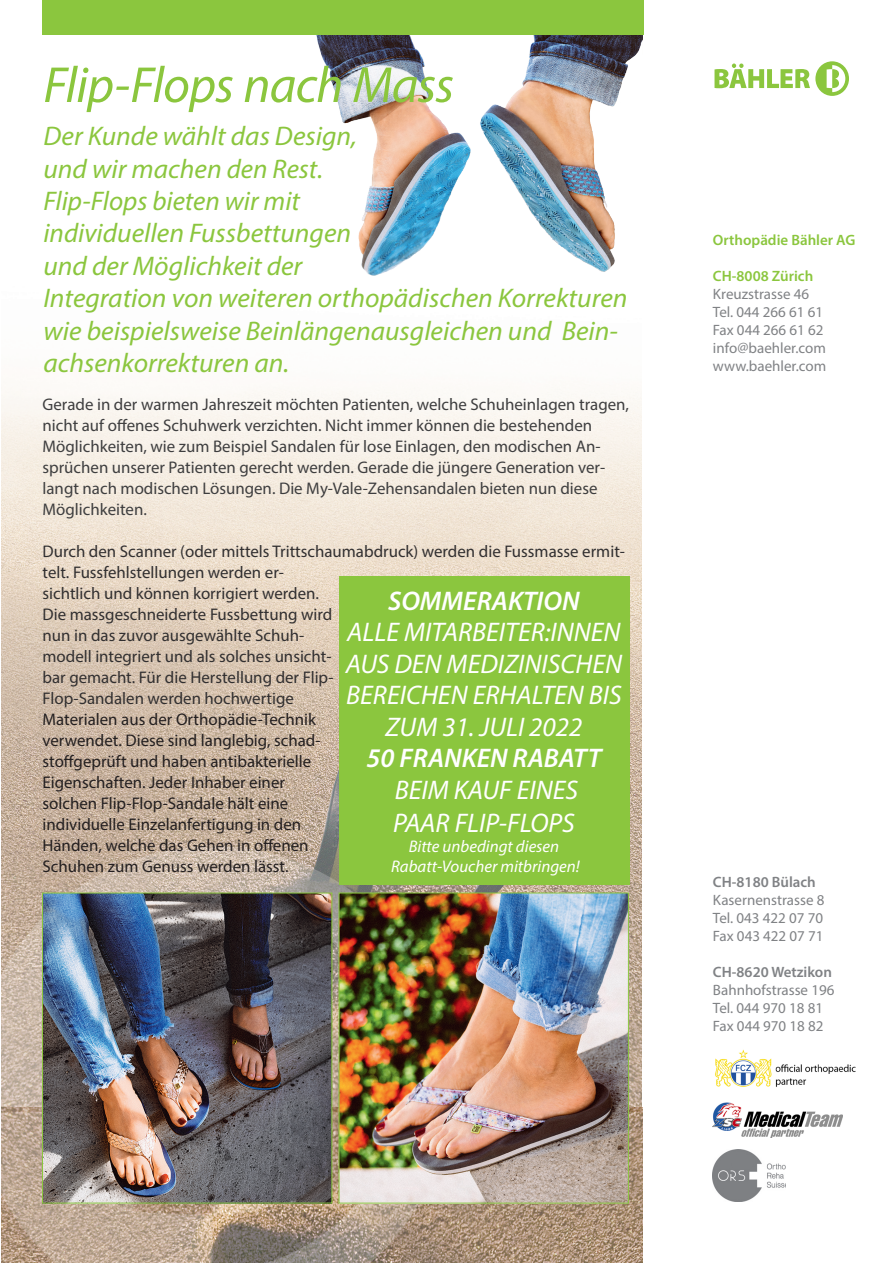
<style>
.page{position:relative;width:893px;height:1263px;background:#fff}
.page>*{position:absolute;margin:0;border:0;box-sizing:border-box;transform-origin:0 0}
._01_Haupttitel{font:italic 51px "Myriad Pro";letter-spacing:-.015em;color:#8bc63e}
._01_Kategorietitel{font:italic 27px/32.4px "Myriad Pro";color:#8bc63e}
.t1{font:italic 27px/31.5px "Myriad Pro";color:#fff;text-align:center}
.t2{font:italic 600 27px "Myriad Pro";color:#fff}
.t3{font:16.8px/21px "Myriad Pro";color:#3e3e3f}
.t4{font:16.8px/21px "Myriad Pro";color:#312f30}
.t5{font:16.8px "Myriad Pro";color:#231f20}
.t6{font:italic 16.8px "Myriad Pro";color:#fff}
.t7{font:15px "Myriad Pro";color:#808285}
.t8{font:600 15px "Myriad Pro";color:#8bc63e}
.t9{font:600 15px "Myriad Pro";color:#808285}
</style>
<div class="page">
<img style="left:2px;top:388px;width:640px;height:720px">
<img style="left:713px;top:1150px;width:72px;height:51px">
<svg style="left:714px;top:61px;width:135px;height:35px"></svg>
<img style="left:715px;top:1049px;width:141px;height:38px">
<img style="left:713px;top:1102px;width:129px;height:35px">
<img style="left:484px;top:34px;width:158px;height:238px">
<img style="left:297px;top:34px;width:187px;height:242px">
<div style="left:43px;top:0;width:601px;height:34px;background:#8bc63e"></div>
<img style="left:451px;top:1108px;width:191px;height:155px">
<svg style="left:1px;top:846px;width:450px;height:417px;background:#b8a694"></svg>
<svg style="left:212px;top:1203px;width:97px;height:12px"></svg>
<img style="left:44px;top:895px;width:286px;height:306px">
<div style="left:42px;top:893px;width:290px;height:310px;border:1px solid #8bc63e"></div>
<img style="left:341px;top:895px;width:286px;height:306px">
<div style="left:339px;top:893px;width:290px;height:310px;border:1px solid #8bc63e"></div>
<div style="left:339px;top:576px;width:290px;height:309px;background:#8bc63e"></div>
<p class="_01_Haupttitel" style="left:43px;top:53px;width:412px">Flip-Flops nach Mass</p>
<p class="_01_Kategorietitel" style="left:43px;top:119px;width:315px">Der Kunde wählt das Design,</p>
<p class="_01_Kategorietitel" style="left:43px;top:152px;width:281px">und wir machen den Rest.</p>
<p class="_01_Kategorietitel" style="left:43px;top:184px;width:258px">Flip-Flops bieten wir mit</p>
<p class="_01_Kategorietitel" style="left:43px;top:217px;width:309px">individuellen Fussbettungen</p>
<p class="_01_Kategorietitel" style="left:43px;top:249px;width:260px">und der Möglichkeit der</p>
<p class="_01_Kategorietitel" style="left:43px;top:281px;width:586px">Integration von weiteren orthopädischen Korrekturen wie beispielsweise Beinlängenausgleichen und Bein&shy;achsenkorrekturen an.</p>
<p class="t3" style="left:43px;top:394px;width:588px">Gerade in der warmen Jahreszeit möchten Patienten, welche Schuheinlagen tragen, nicht auf offenes Schuhwerk verzichten. Nicht immer können die bestehenden Möglichkeiten, wie zum Beispiel Sandalen für lose Einlagen, den modischen An&shy;sprüchen unserer Patienten gerecht werden. Gerade die jüngere Generation ver&shy;langt nach modischen Lösungen. Die My-Vale-Zehensandalen bieten nun diese Möglichkeiten.</p>
<p class="t4" style="left:43px;top:541px;width:584px">Durch den Scanner (oder mittels Trittschaumabdruck) werden die Fussmasse ermit&shy;telt. Fussfehlstellungen werden er-</p>
<p class="t4" style="left:43px;top:583px;width:278px">sichtlich und können korrigiert werden.</p>
<p class="t4" style="left:43px;top:604px;width:291px">Die massgeschneiderte Fussbettung wird</p>
<p class="t4" style="left:43px;top:625px;width:263px">nun in das zuvor ausgewählte Schuh-</p>
<p class="t4" style="left:43px;top:646px;width:290px">modell integriert und als solches unsicht-</p>
<p class="t4" style="left:43px;top:667px;width:293px">bar gemacht. Für die Herstellung der Flip-</p>
<p class="t4" style="left:43px;top:688px;width:253px">Flop-Sandalen werden hochwertige</p>
<p class="t5" style="left:43px;top:709px;width:275px">Materialen aus der Orthopädie-Technik</p>
<p class="t5" style="left:43px;top:730px;width:280px">verwendet. Diese sind langlebig, schad-</p>
<p class="t5" style="left:43px;top:751px;width:270px">stoffgeprüft und haben antibakterielle</p>
<p class="t5" style="left:43px;top:772px;width:244px">Eigenschaften. Jeder Inhaber einer</p>
<p class="t5" style="left:43px;top:793px;width:247px">solchen Flip-Flop-Sandale hält eine</p>
<p class="t5" style="left:43px;top:814px;width:260px">individuelle Einzelanfertigung in den</p>
<p class="t5" style="left:43px;top:835px;width:268px">Händen, welche das Gehen in offenen</p>
<p class="t5" style="left:43px;top:856px;width:248px">Schuhen zum Genuss werden lässt.</p>
<p class="t2" style="left:388px;top:583px;width:193px">SOMMERAKTION</p>
<p class="t1" style="left:346px;top:616px;width:278px">ALLE MITARBEITER:INNEN<br>AUS DEN MEDIZINISCHEN<br>BEREICHEN ERHALTEN BIS<br>ZUM 31. JULI 2022</p>
<p class="t2" style="left:367px;top:741px;width:236px">50 FRANKEN RABATT</p>
<p class="t1" style="left:395px;top:773px;width:185px">BEIM KAUF EINES</p>
<p class="t1" style="left:393px;top:806px;width:183px">PAAR FLIP-FLOPS</p>
<p class="t6" style="left:409px;top:836px;width:152px">Bitte unbedingt diesen</p>
<p class="t6" style="left:391px;top:856px;width:190px">Rabatt-Voucher mitbringen!</p>
<p class="t8" style="left:713px;top:231px;width:144px">Orthopädie Bähler AG</p>
<p class="t8" style="left:713px;top:267px;width:102px">CH-8008 Zürich</p>
<p class="t7" style="left:713px;top:285px;width:98px">Kreuzstrasse 46</p>
<p class="t7" style="left:713px;top:303px;width:112px">Tel. 044 266 61 61</p>
<p class="t7" style="left:713px;top:321px;width:112px">Fax 044 266 61 62</p>
<p class="t7" style="left:713px;top:339px;width:114px">info@baehler.com</p>
<p class="t7" style="left:713px;top:357px;width:115px">www.baehler.com</p>
<p class="t9" style="left:713px;top:873px;width:104px">CH-8180 Bülach</p>
<p class="t7" style="left:713px;top:891px;width:113px">Kasernenstrasse 8</p>
<p class="t7" style="left:713px;top:909px;width:112px">Tel. 043 422 07 70</p>
<p class="t7" style="left:713px;top:927px;width:112px">Fax 043 422 07 71</p>
<p class="t9" style="left:713px;top:963px;width:120px">CH-8620 Wetzikon</p>
<p class="t7" style="left:713px;top:981px;width:123px">Bahnhofstrasse 196</p>
<p class="t7" style="left:713px;top:999px;width:112px">Tel. 044 970 18 81</p>
<p class="t7" style="left:713px;top:1017px;width:112px">Fax 044 970 18 82</p>
</div>
